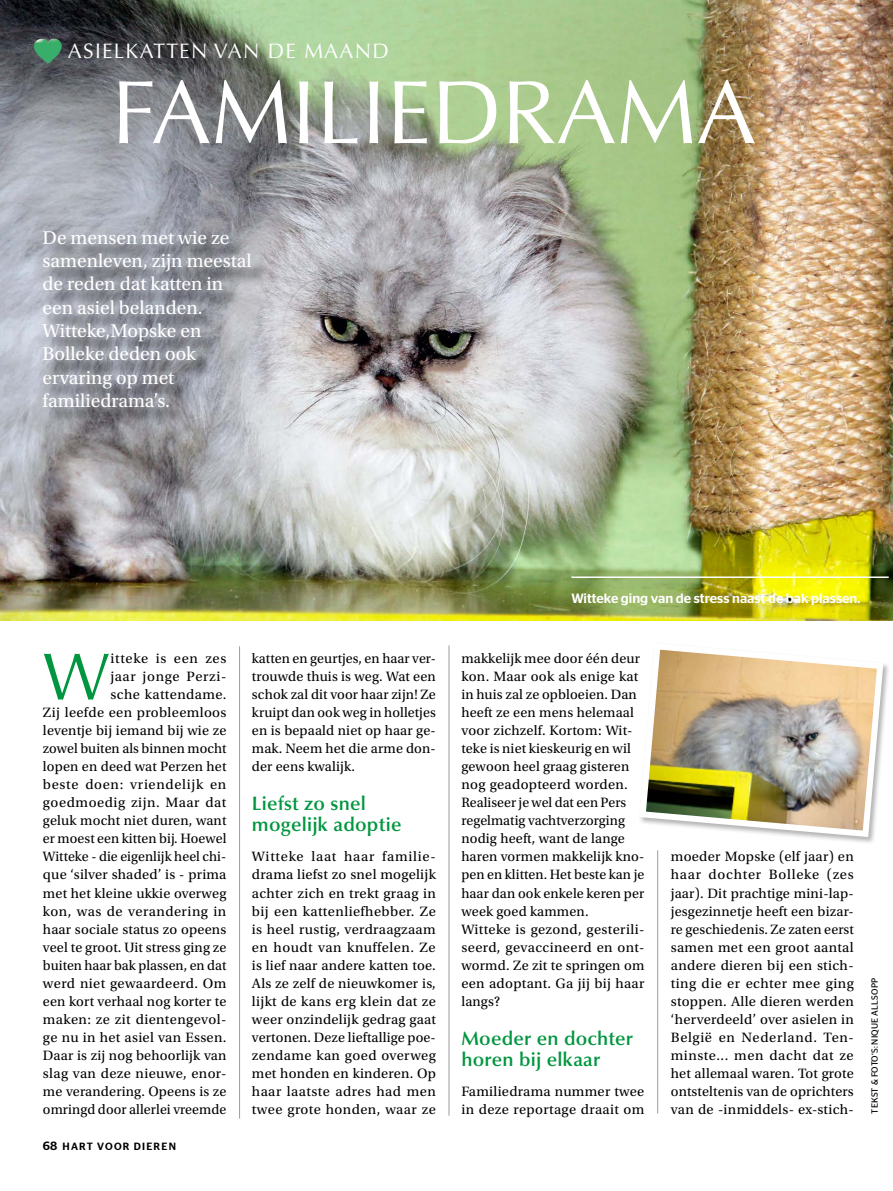
<style>
.page{position:relative;width:893px;height:1191px;background:#fff}
.page>*{position:absolute;margin:0;border:0;box-sizing:border-box;transform-origin:0 0}
.t1{font:90px "Optima LT Std";color:#fff}
.t2{font:66.75px "Optima LT Std";color:#00963f}
.t3{font:21px "Optima LT Std";letter-spacing:.06em;color:#fff}
.t4{font:19.5px/23.2px "Utopia Std";color:#fff}
.t5{font:600 19.5px/21px "Optima LT Std";letter-spacing:.01em;color:#00963f}
.t6{font:14.25px/18px "Utopia Std";letter-spacing:.01em;color:#000;text-align:justify}
.t7{font:500 13.5px "Stag Sans";color:#fff}
.t8{font:500 10.5px "Stag Sans";letter-spacing:.12em;color:#000}
.t9{font:9px "Stag Sans";letter-spacing:.02em;color:#000}
.s1{font-size:12px}
</style>
<div class="page">
<img style="left:0;top:0;width:893px;height:621px">
<hr style="left:449px;top:645px;width:1px;height:470px;background:#9c9d9d">
<hr style="left:239px;top:646px;width:1px;height:472px;background:#9c9d9d">
<div style="left:46px;top:233px;width:223px;height:192px;background:#000;opacity:.75"></div>
<hr style="left:571px;top:576px;width:318px;height:2px;background:#fff">
<img style="left:640px;top:649px;width:247px;height:191px">
<img style="left:37px;top:39px;width:17px;height:3px">
<hr style="left:657px;top:850px;width:1px;height:263px;background:#9c9d9d">
<h3 class="t3" style="left:68px;top:39px;width:322px">ASIELKATTEN VAN DE MAAND</h3>
<h1 class="t1" style="left:111px;top:60px;width:647px">FAMILIEDRAMA</h1>
<h3 class="t4" style="left:43px;top:226px;width:211px">De mensen met wie ze samenleven, zijn meestal de reden dat katten in een asiel belanden.<br>Witteke,Mopske en<br>Bolleke deden ook ervaring op met familiedrama’s.</h3>
<p class="t6" style="left:43px;top:650px;width:185px;text-align:right">itteke is een zes<br>jaar jonge Perzi-<br>sche kattendame.<br>Zij leefde een probleemloos leventje bij iemand bij wie ze zowel buiten als binnen mocht lopen en deed wat Perzen het beste doen: vriendelijk en goedmoedig zijn. Maar dat geluk mocht niet duren, want er moest een kitten bij. Hoewel<br>Witteke - die eigenlijk heel chi&shy;que ‘silver shaded’ is - prima met het kleine ukkie overweg kon, was de verandering in haar sociale status zo opeens veel te groot. Uit stress ging ze buiten haar bak plassen, en dat werd niet gewaardeerd. Om een kort verhaal nog korter te maken: ze zit dientengevol&shy;ge nu in het asiel van Essen.<br>Daar is zij nog behoorlijk van slag van deze nieuwe, enor&shy;me verandering. Opeens is ze omringd door allerlei vreemde</p>
<p class="t6" style="left:252px;top:650px;width:185px">katten en geurtjes, en haar ver&shy;trouwde thuis is weg. Wat een schok zal dit voor haar zijn! Ze kruipt dan ook weg in holletjes en is bepaald niet op haar ge&shy;mak. Neem het die arme don&shy;der eens kwalijk.</p>
<h2 class="t2" style="left:43px;top:638px;width:68px">W</h2>
<h3 class="t5" style="left:252px;top:793px;width:151px">Liefst zo snel mogelijk adoptie</h3>
<p class="t6" style="left:252px;top:848px;width:186px">Witteke laat haar familie&shy;drama liefst zo snel mogelijk achter zich en trekt graag in bij een kattenliefhebber. Ze is heel rustig, verdraagzaam en houdt van knuffelen. Ze is lief naar andere katten toe.<br>Als ze zelf de nieuwkomer is, lijkt de kans erg klein dat ze weer onzindelijk gedrag gaat vertonen. Deze lieftallige poe&shy;zendame kan goed overweg met honden en kinderen. Op haar laatste adres had men twee grote honden, waar ze</p>
<p class="t8" style="left:43px;top:1139px;width:135px"><span class="s1">68</span> HART VOOR DIEREN</p>
<p class="t7" style="left:571px;top:590px;width:291px">Witteke ging van de stress naast de bak plassen.</p>
<p class="t6" style="left:461px;top:650px;width:185px;text-align:left">makkelijk mee door één deur kon. Maar ook als enige kat in huis zal ze opbloeien. Dan heeft ze een mens helemaal voor zichzelf. Kortom: Wit&shy;teke is niet kieskeurig en wil gewoon heel graag gisteren nog geadopteerd worden.<br>Realiseer je wel dat een Pers regelmatig vachtverzorging nodig heeft, want de lange haren vormen makkelijk kno&shy;pen en klitten. Het beste kan je haar dan ook enkele keren per week goed kammen.<br>Witteke is gezond, gesterili&shy;seerd, gevaccineerd en ont&shy;wormd. Ze zit te springen om een adoptant. Ga jij bij haar langs?</p>
<h3 class="t5" style="left:461px;top:1027px;width:173px">Moeder en dochter horen bij elkaar</h3>
<p class="t6" style="left:461px;top:1082px;width:185px">Familiedrama nummer twee in deze reportage draait om</p>
<p class="t6" style="left:671px;top:848px;width:185px">moeder Mopske (elf jaar) en haar dochter Bolleke (zes jaar). Dit prachtige mini-lap&shy;jesgezinnetje heeft een bizar&shy;re geschiedenis. Ze zaten eerst samen met een groot aantal andere dieren bij een stich&shy;ting die er echter mee ging stoppen. Alle dieren werden ‘herverdeeld’ over asielen in België en Nederland. Ten&shy;minste... men dacht dat ze het allemaal waren. Tot grote ontsteltenis van de oprichters van de -inmiddels- ex-stich-</p>
<p class="t9" style="left:870px;top:1113px;width:137px;rotate:-90deg">TEKST &amp; FOTO‘S: NIQUE ALLSOPP</p>
</div>
